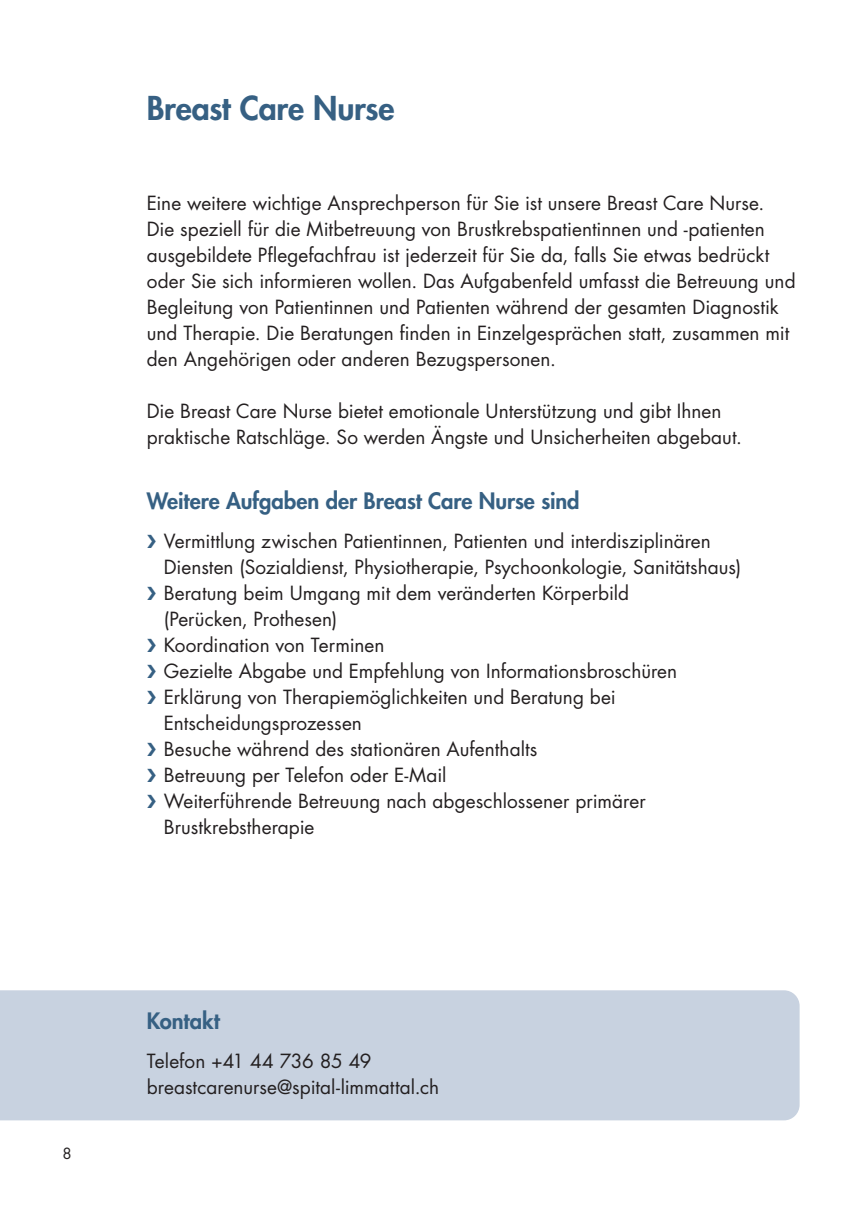
<style>
.page{position:relative;width:862px;height:1214px;background:#fff}
.page>*{position:absolute;margin:0;border:0;box-sizing:border-box;transform-origin:0 0}
.t1{font:800 32px "Futura Std";letter-spacing:-.01em;color:#366083}
.t2{font:800 22px "Futura Std";letter-spacing:-.005em;color:#366083}
.t3{font:19px/26px "Futura Std";letter-spacing:.005em;color:#231f20}
.t4{font:15px "Futura Std";color:#231f20}
</style>
<div class="page">
<div style="left:0;top:990px;width:799px;height:130px;background:#c8d2e0"></div>
<p class="t4" style="left:62px;top:1144px;width:11px">8</p>
<h1 class="t1" style="left:147px;top:88px;width:249px">Breast Care Nurse</h1>
<p class="t3" style="left:147px;top:190px;width:650px">Eine weitere wichtige Ansprechperson für Sie ist unsere Breast Care Nurse.<br>Die speziell für die Mitbetreuung von Brustkrebspatientinnen und -patienten ausgebildete Pflegefachfrau ist jederzeit für Sie da, falls Sie etwas bedrückt oder Sie sich informieren wollen. Das Aufgabenfeld umfasst die Betreuung und Begleitung von Patientinnen und Patienten während der gesamten Diagnostik und Therapie. Die Beratungen finden in Einzelgesprächen statt, zusammen mit den Angehörigen oder anderen Bezugspersonen.</p>
<p class="t3" style="left:147px;top:398px;width:597px">Die Breast Care Nurse bietet emotionale Unterstützung und gibt Ihnen praktische Ratschläge. So werden Ängste und Unsicherheiten abgebaut.</p>
<p class="t2" style="left:147px;top:487px;width:434px">Weitere Aufgaben der Breast Care Nurse sind</p>
<p class="t3" style="left:164px;top:528px;width:579px">Vermittlung zwischen Patientinnen, Patienten und interdisziplinären Diensten (Sozialdienst, Physiotherapie, Psychoonkologie, Sanitätshaus)<br>Beratung beim Umgang mit dem veränderten Körperbild<br>(Perücken, Prothesen)<br>Koordination von Terminen<br>Gezielte Abgabe und Empfehlung von Informationsbroschüren Erklärung von Therapiemöglichkeiten und Beratung bei Entscheidungsprozessen<br>Besuche während des stationären Aufenthalts<br>Betreuung per Telefon oder E-Mail<br>Weiterführende Betreuung nach abgeschlossener primärer Brustkrebstherapie</p>
<p class="t2" style="left:147px;top:1007px;width:74px">Kontakt</p>
<p class="t3" style="left:147px;top:1048px;width:294px">Telefon +41 44 736 85 49 breastcarenurse@spital-limmattal.ch</p>
</div>
